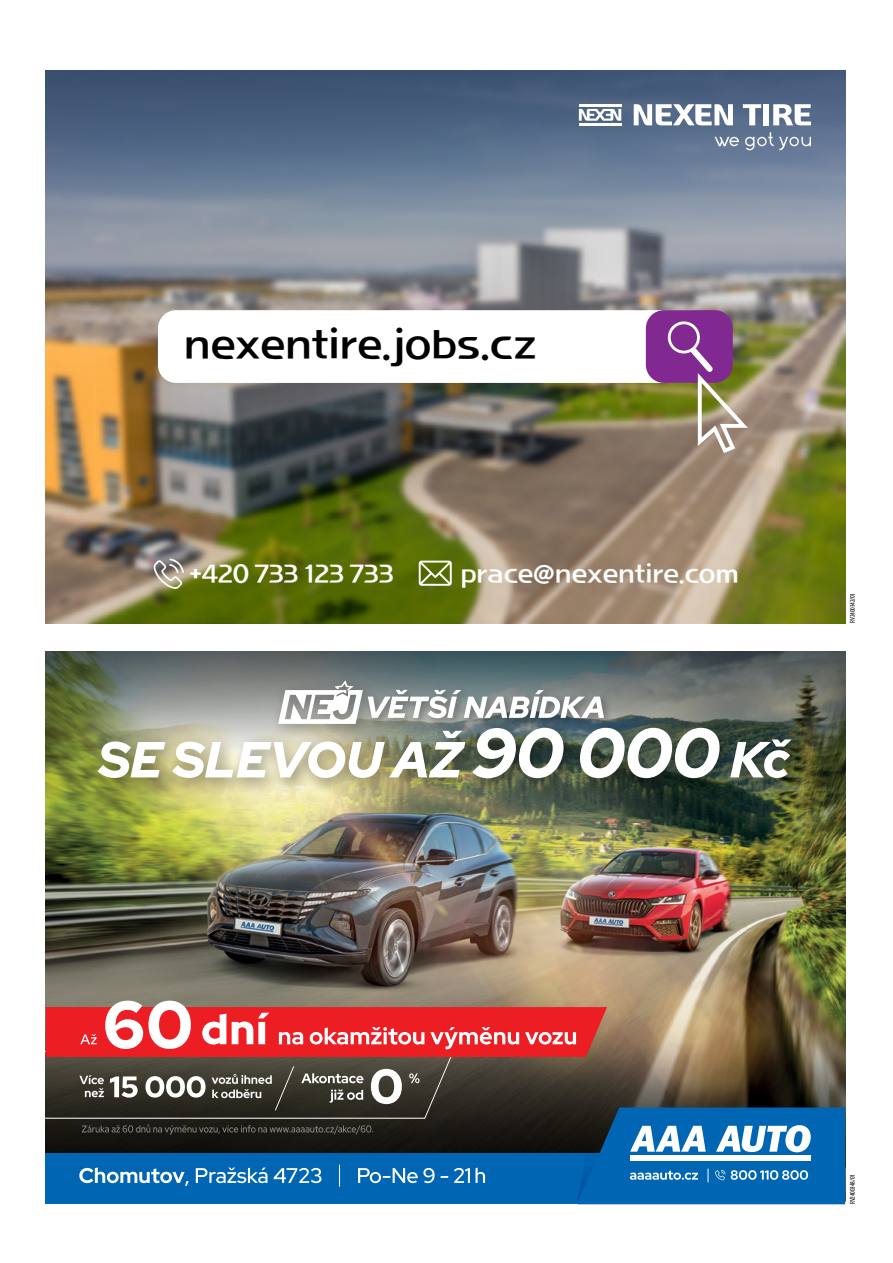
<style>
.page{position:relative;width:893px;height:1263px;background:#fff}
.page>*{position:absolute;margin:0;border:0;box-sizing:border-box;transform-origin:0 0}
.t1{font:37.35px "Nexen R";color:#000}
.t2{font:23.25px "Nexen R";color:#fff}
.t3{font:condensed 7.05px "Myriad Pro";letter-spacing:-.025em;color:#000}
</style>
<div class="page">
<img style="left:46px;top:750px;width:799px;height:251px">
<svg style="left:46px;top:651px;width:799px;height:99px;background:#55615a"></svg>
<div style="left:90px;top:719px;width:718px;height:78px;background:#000;opacity:.45"></div>
<div style="left:270px;top:673px;width:107px;height:66px;background:#000;opacity:.3"></div>
<img style="left:98px;top:680px;width:694px;height:98px">
<svg style="left:46px;top:1001px;width:799px;height:204px;background:#5c5968"></svg>
<img style="left:46px;top:70px;width:799px;height:553px">
<div style="left:158px;top:310px;width:549px;height:73px;background:#fff;border-radius:18px"></div>
<div style="left:646px;top:310px;width:87px;height:73px;background:#812990;border-radius:18px"></div>
<svg style="left:668px;top:321px;width:80px;height:132px"></svg>
<hr style="left:579px;top:104px;width:42px;height:3px;background:#fff">
<hr style="left:579px;top:123px;width:42px;height:2px;background:#fff">
<div style="left:763px;top:104px;width:6px;height:21px;background:#fff"></div>
<svg style="left:773px;top:104px;width:38px;height:21px"></svg>
<svg style="left:743px;top:104px;width:18px;height:21px"></svg>
<svg style="left:634px;top:104px;width:99px;height:21px"></svg>
<svg style="left:579px;top:109px;width:42px;height:12px"></svg>
<svg style="left:745px;top:132px;width:66px;height:18px"></svg>
<svg style="left:714px;top:137px;width:25px;height:9px"></svg>
<svg style="left:154px;top:558px;width:30px;height:31px"></svg>
<svg style="left:419px;top:561px;width:33px;height:25px"></svg>
<h1 class="t1" style="left:184px;top:325px;width:355px">nexentire.jobs.cz</h1>
<p class="t2" style="left:189px;top:562px;width:206px">+420 733 123 733</p>
<p class="t2" style="left:460px;top:562px;width:280px">prace@nexentire.com</p>
<p class="t3" style="left:848px;top:623px;width:31px;rotate:-90deg">RV2400342/01</p>
<p class="t3" style="left:848px;top:1204px;width:31px;rotate:-90deg">RV2400348/01</p>
</div>
